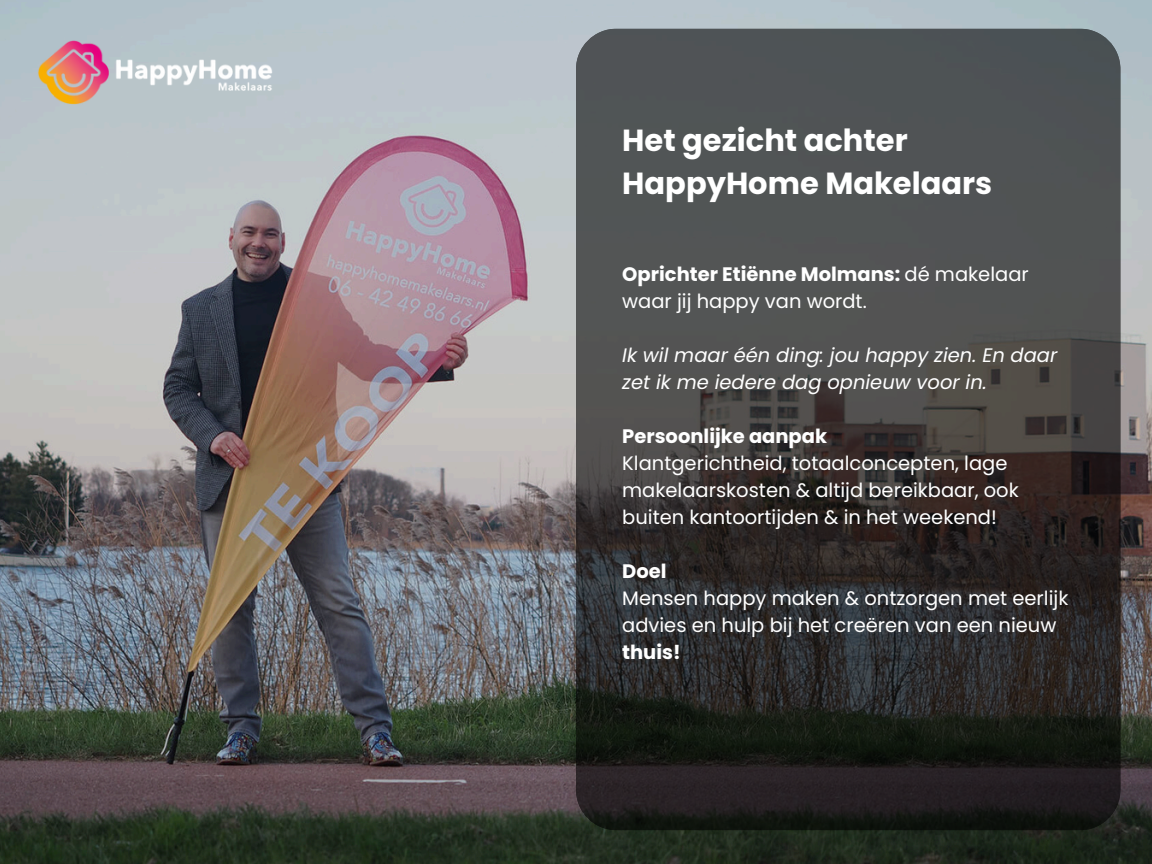
<style>
.page{position:relative;width:1152px;height:864px;background:#fff}
.page>*{position:absolute;margin:0;border:0;box-sizing:border-box;transform-origin:0 0}
.t1{font:700 30.45px/42.3px "Poppins";color:#fff}
.t2{font:19.5px/27px "Poppins";color:#fff}
.t3{font:italic 19.5px/27px "Poppins";color:#fff}
.t4{font:700 19.5px "Poppins";color:#fff}
.s1{font-weight:700}
</style>
<div class="page">
<img style="left:0;top:0;width:1152px;height:864px">
<svg style="left:576px;top:29px;width:544px;height:801px;background:#3c3c3c"></svg>
<img style="left:37px;top:41px;width:236px;height:64px">
<p class="t1" style="left:622px;top:120px;width:372px">Het gezicht achter<br>HappyHome Makelaars</p>
<h1 class="t2" style="left:622px;top:260px;width:408px"><span class="s1">Oprichter Etiënne Molmans:</span> dé makelaar waar jij happy van wordt.</h1>
<p class="t3" style="left:622px;top:341px;width:437px">Ik wil maar één ding: jou happy zien. En daar zet ik me iedere dag opnieuw voor in.</p>
<p class="t4" style="left:622px;top:422px;width:206px">Persoonlijke aanpak</p>
<p class="t2" style="left:622px;top:449px;width:398px">Klantgerichtheid, totaalconcepten, lage makelaarskosten &amp; altijd bereikbaar, ook buiten kantoortijden &amp; in het weekend!</p>
<p class="t4" style="left:622px;top:557px;width:46px">Doel</p>
<p class="t2" style="left:622px;top:584px;width:448px">Mensen happy maken &amp; ontzorgen met eerlijk advies en hulp bij het creëren van een nieuw <span class="s1">thuis!</span></p>
</div>
